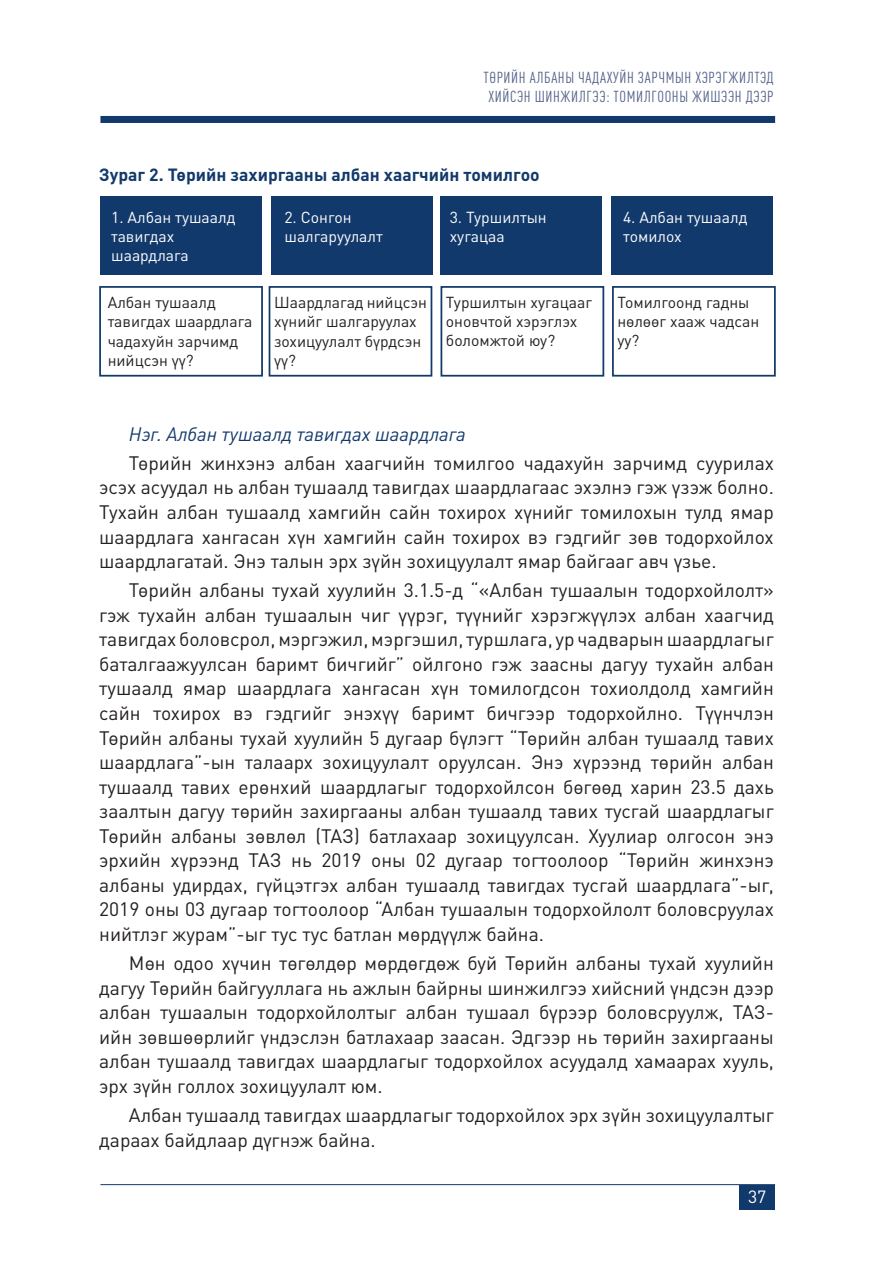
<style>
.page{position:relative;width:888px;height:1270px;background:#fff}
.page>*{position:absolute;margin:0;border:0;box-sizing:border-box;transform-origin:0 0}
.t1{font:19.25px/24.5px "DIN Pro";color:#231f20;text-align:justify}
.t2{font:italic 19.25px "DIN Pro";color:#12396b}
.t3{font:700 17.5px "DIN Pro";color:#12396b}
.t4{font:17.5px "DIN Pro";color:#fff}
.t5{font:15.75px/19.2px "DIN Pro";color:#231f20}
.t6{font:15.75px/19.2px "DIN Pro";color:#fff}
.t7{font:condensed 15.75px/18.9px "DIN Pro";letter-spacing:.04em;color:#536189;text-align:center}
</style>
<div class="page">
<div style="left:100px;top:116px;width:675px;height:7px;background:#12396b"></div>
<hr style="left:100px;top:1184px;width:675px;height:1px;background:#12396b">
<div style="left:739px;top:1185px;width:36px;height:24px;background:#12396b"></div>
<div style="left:100px;top:196px;width:162px;height:79px;background:#12396b"></div>
<div style="left:99px;top:286px;width:164px;height:91px;border:2px solid #12396b"></div>
<div style="left:269px;top:286px;width:163px;height:91px;border:2px solid #12396b"></div>
<div style="left:441px;top:286px;width:163px;height:91px;border:2px solid #12396b"></div>
<div style="left:612px;top:286px;width:164px;height:91px;border:2px solid #12396b"></div>
<div style="left:440px;top:196px;width:162px;height:79px;background:#12396b"></div>
<div style="left:271px;top:196px;width:162px;height:79px;background:#12396b"></div>
<div style="left:611px;top:196px;width:162px;height:79px;background:#12396b"></div>
<p class="t7" style="left:483px;top:67px;width:292px">ТӨРИЙН АЛБАНЫ ЧАДАХУЙН ЗАРЧМЫН ХЭРЭГЖИЛТЭД<br>ХИЙСЭН ШИНЖИЛГЭЭ: ТОМИЛГООНЫ ЖИШЭЭН ДЭЭР</p>
<p class="t3" style="left:99px;top:160px;width:442px">Зураг 2. Төрийн захиргааны албан хаагчийн томилгоо</p>
<p class="t6" style="left:111px;top:206px;width:126px">1. Албан тушаалд тавигдах шаардлага</p>
<p class="t5" style="left:108px;top:291px;width:146px">Албан тушаалд тавигдах шаардлага чадахуйн зарчимд нийцсэн үү?</p>
<p class="t5" style="left:274px;top:291px;width:154px">Шаардлагад нийцсэн хүнийг шалгаруулах зохицуулалт бүрдсэн үү?</p>
<p class="t5" style="left:446px;top:291px;width:148px">Туршилтын хугацааг оновчтой хэрэглэх боломжтой юу?</p>
<p class="t5" style="left:617px;top:291px;width:143px">Томилгоонд гадны нөлөөг хааж чадсан уу?</p>
<p class="t6" style="left:284px;top:206px;width:100px">2. Сонгон шалгаруулалт</p>
<p class="t6" style="left:450px;top:206px;width:99px">3. Туршилтын хугацаа</p>
<p class="t6" style="left:623px;top:206px;width:126px">4. Албан тушаалд томилох</p>
<p class="t2" style="left:129px;top:419px;width:338px">Нэг. Албан тушаалд тавигдах шаардлага</p>
<p class="t1" style="left:99px;top:449px;width:676px;text-indent:30px">Төрийн жинхэнэ албан хаагчийн томилгоо чадахуйн зарчимд суурилах эсэх асуудал нь албан тушаалд тавигдах шаардлагаас эхэлнэ гэж үзэж болно.<br>Тухайн албан тушаалд хамгийн сайн тохирох хүнийг томилохын тулд ямар шаардлага хангасан хүн хамгийн сайн тохирох вэ гэдгийг зөв тодорхойлох шаардлагатай. Энэ талын эрх зүйн зохицуулалт ямар байгааг авч үзье.</p>
<p class="t1" style="left:99px;top:576px;width:676px;text-indent:30px">Төрийн албаны тухай хуулийн 3.1.5-д “«Албан тушаалын тодорхойлолт» гэж тухайн албан тушаалын чиг үүрэг, түүнийг хэрэгжүүлэх албан хаагчид тавигдах боловсрол, мэргэжил, мэргэшил, туршлага, ур чадварын шаардлагыг баталгаажуулсан баримт бичгийг” ойлгоно гэж заасны дагуу тухайн албан тушаалд ямар шаардлага хангасан хүн томилогдсон тохиолдолд хамгийн сайн тохирох вэ гэдгийг энэхүү баримт бичгээр тодорхойлно. Түүнчлэн Төрийн албаны тухай хуулийн 5 дугаар бүлэгт “Төрийн албан тушаалд тавих шаардлага”-ын талаарх зохицуулалт оруулсан. Энэ хүрээнд төрийн албан тушаалд тавих ерөнхий шаардлагыг тодорхойлсон бөгөөд харин 23.5 дахь заалтын дагуу төрийн захиргааны албан тушаалд тавих тусгай шаардлагыг Төрийн албаны зөвлөл (ТАЗ) батлахаар зохицуулсан. Хуулиар олгосон энэ эрхийн хүрээнд ТАЗ нь 2019 оны 02 дугаар тогтоолоор “Төрийн жинхэнэ албаны удирдах, гүйцэтгэх албан тушаалд тавигдах тусгай шаардлага”-ыг, 2019 оны 03 дугаар тогтоолоор “Албан тушаалын тодорхойлолт боловсруулах нийтлэг журам”-ыг тус тус батлан мөрдүүлж байна.</p>
<p class="t1" style="left:99px;top:949px;width:676px;text-indent:30px">Мөн одоо хүчин төгөлдөр мөрдөгдөж буй Төрийн албаны тухай хуулийн дагуу Төрийн байгууллага нь ажлын байрны шинжилгээ хийсний үндсэн дээр албан тушаалын тодорхойлолтыг албан тушаал бүрээр боловсруулж, ТАЗ&shy;ийн зөвшөөрлийг үндэслэн батлахаар заасан. Эдгээр нь төрийн захиргааны албан тушаалд тавигдах шаардлагыг тодорхойлох асуудалд хамаарах хууль, эрх зүйн голлох зохицуулалт юм.</p>
<p class="t1" style="left:99px;top:1101px;width:676px;text-indent:30px">Албан тушаалд тавигдах шаардлагыг тодорхойлох эрх зүйн зохицуулалтыг дараах байдлаар дүгнэж байна.</p>
<p class="t4" style="left:748px;top:1183px;width:20px">37</p>
</div>
